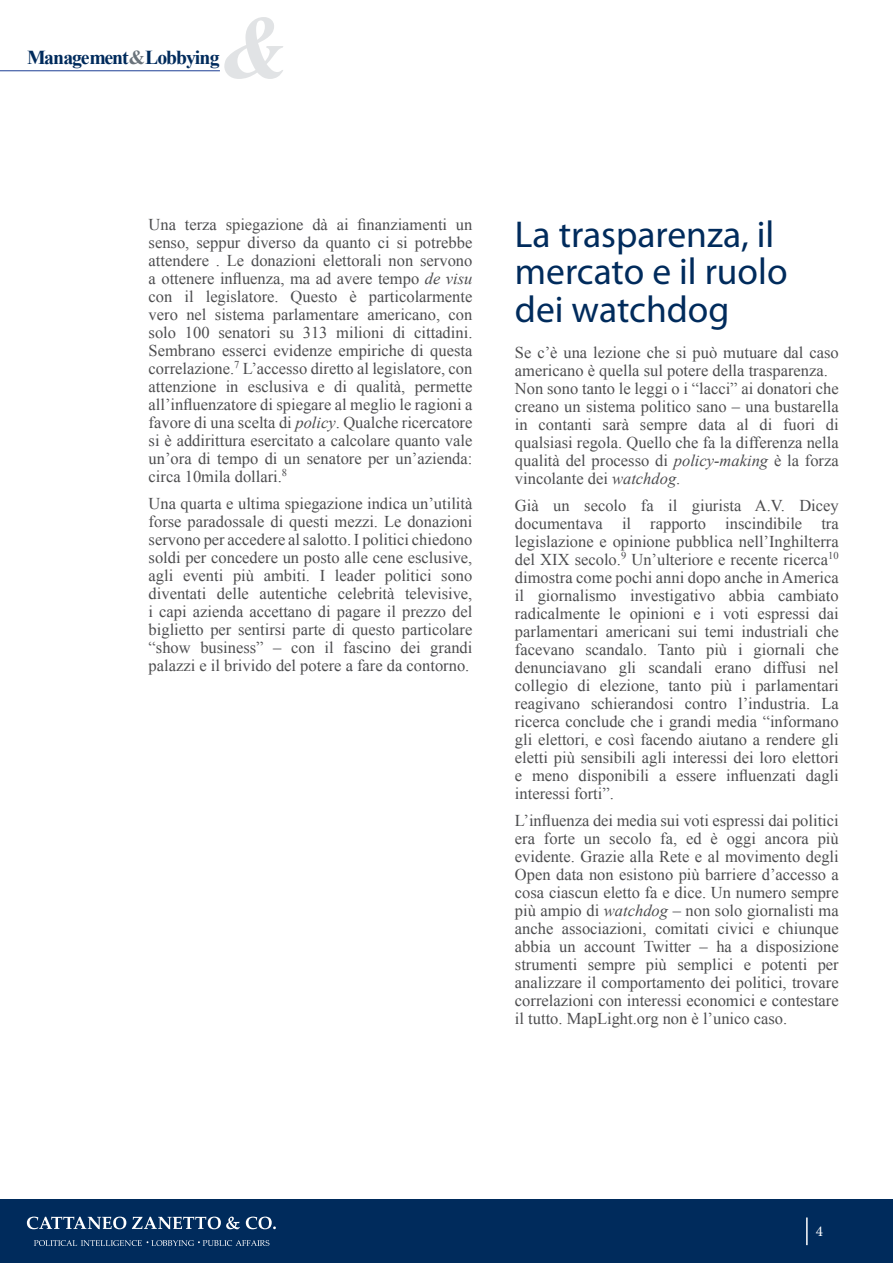
<style>
.page{position:relative;width:893px;height:1263px;background:#fff}
.page>*{position:absolute;margin:0;border:0;box-sizing:border-box;transform-origin:0 0}
.t1{font:37.5px/37.5px "Myriad Pro";color:#002b5c}
.t2{font:700 19.8px "Times New Roman";letter-spacing:-.05em;color:#002b5c}
.t3{font:16.5px/18px "Times New Roman";color:#4d4d4f;text-align:justify}
.t4{font:15px "Minion Pro";color:#fff}
.s1{color:#6a737b}
.s2{font-style:italic}
</style>
<div class="page">
<svg style="left:224px;top:17px;width:59px;height:62px"></svg>
<hr style="left:0;top:71px;width:220px;height:1px;background:#1c3e94">
<div style="left:0;top:1199px;width:893px;height:64px;background:#002b5c"></div>
<hr style="left:806px;top:1217px;width:2px;height:28px;background:#fff">
<svg style="left:27px;top:1216px;width:99px;height:13px"></svg>
<svg style="left:132px;top:1216px;width:108px;height:13px"></svg>
<svg style="left:246px;top:1216px;width:30px;height:13px"></svg>
<svg style="left:34px;top:1240px;width:235px;height:6px"></svg>
<p class="t2" style="left:27px;top:43px;width:194px">Management<span class="s1">&amp;</span>Lobbying</p>
<p class="t3" style="left:149px;top:215px;width:325px">Una terza spiegazione dà ai finanziamenti un senso, seppur diverso da quanto ci si potrebbe attendere . Le donazioni elettorali non servono a ottenere influenza, ma ad avere tempo <span class="s2">de visu </span>con il legislatore. Questo è particolarmente vero nel sistema parlamentare americano, con solo 100 senatori su 313 milioni di cittadini.<br>Sembrano esserci evidenze empiriche di questa correlazione.<sup>7</sup> L’accesso diretto al legislatore, con attenzione in esclusiva e di qualità, permette all’influenzatore di spiegare al meglio le ragioni a favore di una scelta di <span class="s2">policy</span>. Qualche ricercatore si è addirittura esercitato a calcolare quanto vale un’ora di tempo di un senatore per un’azienda: circa 10mila dollari.<sup>8</sup></p>
<p class="t3" style="left:149px;top:494px;width:325px">Una quarta e ultima spiegazione indica un’utilità forse paradossale di questi mezzi. Le donazioni servono per accedere al salotto. I politici chiedono soldi per concedere un posto alle cene esclusive, agli eventi più ambiti. I leader politici sono diventati delle autentiche celebrità televisive, i capi azienda accettano di pagare il prezzo del biglietto per sentirsi parte di questo particolare “show business” – con il fascino dei grandi palazzi e il brivido del potere a fare da contorno.</p>
<h1 class="t1" style="left:515px;top:216px;width:274px">La trasparenza, il mercato e il ruolo dei watchdog</h1>
<p class="t3" style="left:515px;top:343px;width:325px;text-align:left">Se c’è una lezione che si può mutuare dal caso americano è quella sul potere della trasparenza.<br>Non sono tanto le leggi o i “lacci” ai donatori che creano un sistema politico sano – una bustarella in contanti sarà sempre data al di fuori di qualsiasi regola. Quello che fa la differenza nella qualità del processo di <span class="s2">policy-making</span> è la forza vincolante dei <span class="s2">watchdog</span>.</p>
<p class="t3" style="left:515px;top:496px;width:325px">Già un secolo fa il giurista A.V. Dicey documentava il rapporto inscindibile tra legislazione e opinione pubblica nell’Inghilterra del XIX secolo.<sup>9</sup> Un’ulteriore e recente ricerca<sup>10 </sup>dimostra come pochi anni dopo anche in America il giornalismo investigativo abbia cambiato radicalmente le opinioni e i voti espressi dai parlamentari americani sui temi industriali che facevano scandalo. Tanto più i giornali che denunciavano gli scandali erano diffusi nel collegio di elezione, tanto più i parlamentari reagivano schierandosi contro l’industria. La ricerca conclude che i grandi media “informano gli elettori, e così facendo aiutano a rendere gli eletti più sensibili agli interessi dei loro elettori e meno disponibili a essere influenzati dagli interessi forti”.</p>
<p class="t3" style="left:515px;top:811px;width:325px">L’influenza dei media sui voti espressi dai politici era forte un secolo fa, ed è oggi ancora più evidente. Grazie alla Rete e al movimento degli Open data non esistono più barriere d’accesso a cosa ciascun eletto fa e dice. Un numero sempre più ampio di <span class="s2">watchdog</span> – non solo giornalisti ma anche associazioni, comitati civici e chiunque abbia un account Twitter – ha a disposizione strumenti sempre più semplici e potenti per analizzare il comportamento dei politici, trovare correlazioni con interessi economici e contestare il tutto. MapLight.org non è l’unico caso.</p>
<p class="t4" style="left:816px;top:1222px;width:9px">4</p>
</div>
